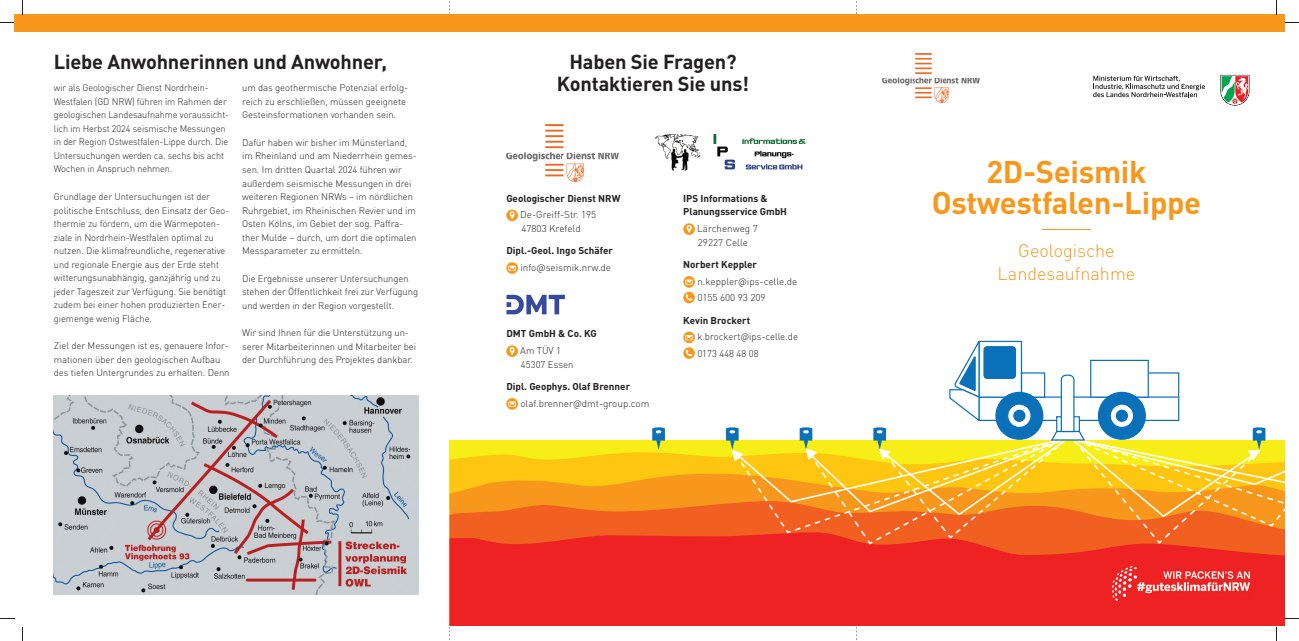
<style>
.page{position:relative;width:1299px;height:641px;background:#fff}
.page>*{position:absolute;margin:0;border:0;box-sizing:border-box;transform-origin:0 0}
.t1{font:700 31px/31px "DIN Pro";letter-spacing:-.01em;color:#f7981d;text-align:center}
.t2{font:700 20px/22px "DIN Pro";letter-spacing:-.01em;color:#231f20;text-align:center}
.t3{font:300 18px/22.8px "DIN Pro";color:#f7981d;text-align:center}
.t4{font:300 9.9px/13.8px "DIN Pro";color:#231f20}
.t5{font:700 9.9px/13.8px "DIN Pro";color:#231f20}
.t6{font:300 9.5px/13.5px "DIN Pro";letter-spacing:-.005em;color:#231f20}
</style>
<div class="page">
<img style="left:54px;top:396px;width:364px;height:198px">
<div style="left:449px;top:440px;width:842px;height:70px;background:#f7ee17"></div>
<svg style="left:449px;top:452px;width:277px;height:17px;fill:#fec511"></svg>
<svg style="left:449px;top:469px;width:277px;height:32px;background:#f9a918"></svg>
<svg style="left:449px;top:501px;width:277px;height:31px;background:#f36e20"></svg>
<div style="left:449px;top:532px;width:835px;height:94px;background:#ee2123"></div>
<svg style="left:652px;top:427px;width:13px;height:23px"></svg>
<img style="left:506px;top:125px;width:112px;height:56px">
<img style="left:882px;top:54px;width:96px;height:48px">
<hr style="left:1042px;top:229px;width:48px;height:1px;background:#f7981d">
<div style="left:14px;top:14px;width:1270px;height:17px;background:#f7981d"></div>
<svg style="left:726px;top:341px;width:558px;height:203px"></svg>
<svg style="left:1220px;top:75px;width:29px;height:31px"></svg>
<svg style="left:1093px;top:76px;width:111px;height:21px"></svg>
<div style="left:1284px;top:29px;width:14px;height:612px;background:#fff"></div>
<svg style="left:506px;top:209px;width:12px;height:12px"></svg>
<svg style="left:506px;top:262px;width:12px;height:12px"></svg>
<svg style="left:683px;top:223px;width:12px;height:12px"></svg>
<svg style="left:683px;top:276px;width:12px;height:27px"></svg>
<svg style="left:683px;top:331px;width:12px;height:28px"></svg>
<svg style="left:506px;top:345px;width:12px;height:12px"></svg>
<svg style="left:506px;top:398px;width:12px;height:11px"></svg>
<img style="left:506px;top:294px;width:59px;height:21px">
<img style="left:1112px;top:566px;width:137px;height:34px">
<img style="left:713px;top:134px;width:92px;height:36px">
<img style="left:655px;top:134px;width:46px;height:37px">
<svg style="left:1276px;top:0;width:1px;height:14px"></svg>
<svg style="left:1276px;top:627px;width:1px;height:14px"></svg>
<svg style="left:0;top:618px;width:14px;height:1px"></svg>
<svg style="left:1284px;top:618px;width:14px;height:1px"></svg>
<h2 class="t2" style="left:54px;top:50px;width:334px">Liebe Anwohnerinnen und Anwohner,</h2>
<h2 class="t2" style="left:557px;top:50px;width:194px">Haben Sie Fragen?<br>Kontaktieren Sie uns!</h2>
<p class="t6" style="left:54px;top:81px;width:177px">wir als Geologischer Dienst Nordrhein-Westfalen (GD NRW) führen im Rahmen der geologischen Landesaufnahme voraussicht&shy;lich im Herbst 2024 seismische Messungen in der Region Ostwestfalen-Lippe durch. Die Untersuchungen werden ca. sechs bis acht Wochen in Anspruch nehmen.</p>
<p class="t6" style="left:54px;top:189px;width:177px">Grundlage der Untersuchungen ist der politische Entschluss, den Einsatz der Geo&shy;thermie zu fördern, um die Wärmepoten&shy;ziale in Nordrhein-Westfalen optimal zu nutzen. Die klimafreundliche, regenerative und regionale Energie aus der Erde steht witterungsunabhängig, ganzjährig und zu jeder Tageszeit zur Verfügung. Sie benötigt zudem bei einer hohen produzierten Ener&shy;giemenge wenig Fläche.</p>
<p class="t6" style="left:54px;top:338px;width:177px">Ziel der Messungen ist es, genauere Infor&shy;mationen über den geologischen Aufbau des tiefen Untergrundes zu erhalten. Denn</p>
<p class="t6" style="left:242px;top:81px;width:168px">um das geothermische Potenzial erfolg&shy;reich zu erschließen, müssen geeignete<br>Gesteinsformationen vorhanden sein.</p>
<p class="t6" style="left:242px;top:135px;width:176px">Dafür haben wir bisher im Münsterland, im Rheinland und am Niederrhein gemes&shy;sen. Im dritten Quartal 2024 führen wir außerdem seismische Messungen in drei weiteren Regionen NRWs – im nördlichen Ruhrgebiet, im Rheinischen Revier und im Osten Kölns, im Gebiet der sog. Paffra&shy;ther Mulde – durch, um dort die optimalen Messparameter zu ermitteln.</p>
<p class="t6" style="left:242px;top:271px;width:177px">Die Ergebnisse unserer Untersuchungen stehen der Öffentlichkeit frei zur Verfügung und werden in der Region vorgestellt.</p>
<p class="t6" style="left:242px;top:325px;width:175px">Wir sind Ihnen für die Unterstützung un&shy;serer Mitarbeiterinnen und Mitarbeiter bei der Durchführung des Projektes dankbar.</p>
<p class="t5" style="left:683px;top:191px;width:105px">IPS Informations &amp;<br>Planungsservice GmbH</p>
<p class="t4" style="left:697px;top:221px;width:62px">Lärchenweg 7<br>29227 Celle</p>
<p class="t5" style="left:683px;top:257px;width:75px">Norbert Keppler</p>
<p class="t4" style="left:697px;top:272px;width:101px;line-height:16.6px">n.keppler@ips-celle.de<br>0155 600 93 209</p>
<p class="t5" style="left:683px;top:313px;width:68px">Kevin Brockert</p>
<p class="t4" style="left:697px;top:328px;width:102px;line-height:16.6px">k.brockert@ips-celle.de<br>0173 448 48 08</p>
<p class="t5" style="left:506px;top:191px;width:116px">Geologischer Dienst NRW</p>
<p class="t4" style="left:520px;top:207px;width:78px">De-Greiff-Str. 195<br>47803 Krefeld</p>
<p class="t5" style="left:506px;top:243px;width:108px">Dipl.-Geol. Ingo Schäfer</p>
<p class="t4" style="left:520px;top:260px;width:92px">info@seismik.nrw.de</p>
<p class="t5" style="left:506px;top:326px;width:92px">DMT GmbH &amp; Co. KG</p>
<p class="t4" style="left:520px;top:343px;width:55px">Am TÜV 1<br>45307 Essen</p>
<p class="t5" style="left:506px;top:379px;width:125px">Dipl. Geophys. Olaf Brenner</p>
<p class="t4" style="left:520px;top:396px;width:130px">olaf.brenner@dmt-group.com</p>
<h1 class="t1" style="left:931px;top:155px;width:271px">2D-Seismik<br>Ostwestfalen-Lippe</h1>
<h3 class="t3" style="left:997px;top:238px;width:139px">Geologische<br>Landesaufnahme</h3>
</div>
